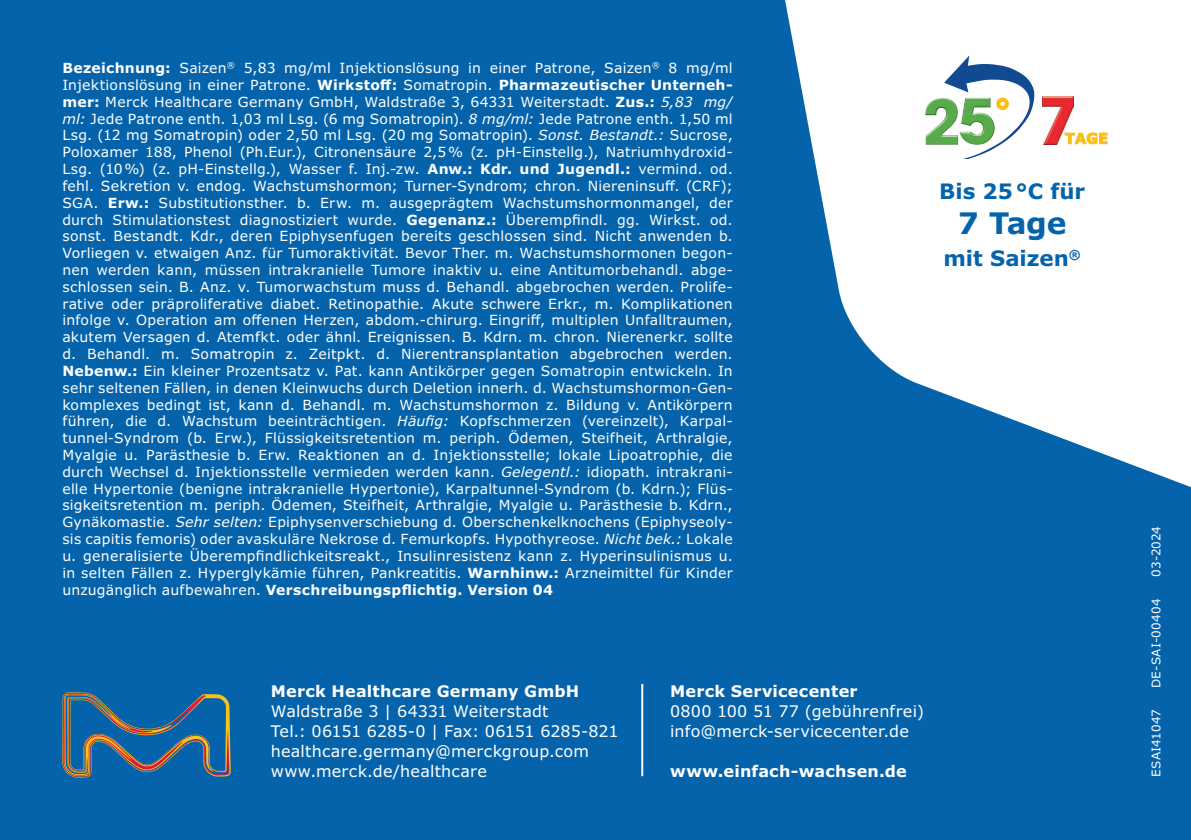
<style>
.page{position:relative;width:1191px;height:840px;background:#fff}
.page>*{position:absolute;margin:0;border:0;box-sizing:border-box;transform-origin:0 0}
.t1{font:700 29.6px "Verdana Pro";color:#0463ab}
.t2{font:700 21.4px "Verdana Pro";letter-spacing:-.005em;color:#0463ab}
.t3{font:16px/20px "Verdana Pro";letter-spacing:.01em;color:#fff}
.t4{font:700 16px "Verdana Pro";letter-spacing:.02em;color:#fff}
.t5{font:14px/16.8px "Verdana Pro";letter-spacing:.02em;color:#fff}
.t6{font:12px "Verdana Pro";letter-spacing:.02em;color:#fff}
.s1{font-weight:700}
.s2{font-style:italic}
</style>
<div class="page">
<div style="left:0;top:0;width:1191px;height:839px;background:#0463ab"></div>
<svg style="left:785px;top:0;width:406px;height:487px;fill:#fff"></svg>
<img style="left:1042px;top:97px;width:31px;height:47px">
<svg style="left:925px;top:55px;width:110px;height:103px;background:#c6d6d8"></svg>
<svg style="left:957px;top:97px;width:1px;height:39px"></svg>
<svg style="left:958px;top:97px;width:36px;height:48px;background:#9ecb97"></svg>
<svg style="left:1064px;top:132px;width:43px;height:12px"></svg>
<svg style="left:62px;top:692px;width:169px;height:85px"></svg>
<hr style="left:641px;top:683px;width:2px;height:92px;background:#fff">
<p class="t5" style="left:62px;top:60px;width:672px"><span class="s1">Bezeichnung:</span> Saizen<sup>®</sup> 5,83 mg/ml Injektionslösung in einer Patrone, Saizen<sup>®</sup> 8 mg/ml Injektionslösung in einer Patrone. <span class="s1">Wirkstoff:</span> Somatropin. <span class="s1">Pharmazeutischer Unterneh&shy;mer:</span> Merck Healthcare Germany GmbH, Waldstraße 3, 64331 Weiterstadt. <span class="s1">Zus.:</span> <span class="s2">5,83 mg/ ml:</span> Jede Patrone enth. 1,03 ml Lsg. (6 mg Somatropin). <span class="s2">8 mg/ml:</span> Jede Patrone enth. 1,50 ml Lsg. (12 mg Somatropin) oder 2,50 ml Lsg. (20 mg Somatropin). <span class="s2">Sonst. Bestandt.:</span> Sucrose, Poloxamer 188, Phenol (Ph.Eur.), Citronensäure 2,5% (z. pH-Einstellg.), Natriumhydroxid-Lsg. (10%) (z. pH-Einstellg.), Wasser f. Inj.-zw. <span class="s1">Anw.: Kdr. und Jugendl.:</span> vermind. od. fehl. Sekretion v. endog. Wachstumshormon; Turner-Syndrom; chron. Niereninsuff. (CRF); SGA. <span class="s1">Erw.:</span> Substitutionsther. b. Erw. m. ausgeprägtem Wachstumshormonmangel, der durch Stimulationstest diagnostiziert wurde. <span class="s1">Gegenanz.:</span> Überempfindl. gg. Wirkst. od. sonst. Bestandt. Kdr., deren Epiphysenfugen bereits geschlossen sind. Nicht anwenden b.<br>Vorliegen v. etwaigen Anz. für Tumoraktivität. Bevor Ther. m. Wachstumshormonen begon&shy;nen werden kann, müssen intrakranielle Tumore inaktiv u. eine Antitumorbehandl. abge&shy;schlossen sein. B. Anz. v. Tumorwachstum muss d. Behandl. abgebrochen werden. Prolife&shy;rative oder präproliferative diabet. Retinopathie. Akute schwere Erkr., m. Komplikationen infolge v. Operation am offenen Herzen, abdom.-chirurg. Eingriff, multiplen Unfalltraumen, akutem Versagen d. Atemfkt. oder ähnl. Ereignissen. B. Kdrn. m. chron. Nierenerkr. sollte d. Behandl. m. Somatropin z. Zeitpkt. d. Nierentransplantation abgebrochen werden.<br><span class="s1">Nebenw.:</span> Ein kleiner Prozentsatz v. Pat. kann Antikörper gegen Somatropin entwickeln. In sehr seltenen Fällen, in denen Kleinwuchs durch Deletion innerh. d. Wachstumshormon-Gen&shy;komplexes bedingt ist, kann d. Behandl. m. Wachstumshormon z. Bildung v. Antikörpern führen, die d. Wachstum beeinträchtigen. <span class="s2">Häufig:</span> Kopfschmerzen (vereinzelt), Karpal&shy;tunnel-Syndrom (b. Erw.), Flüssigkeitsretention m. periph. Ödemen, Steifheit, Arthralgie, Myalgie u. Parästhesie b. Erw. Reaktionen an d. Injektionsstelle; lokale Lipoatrophie, die durch Wechsel d. Injektionsstelle vermieden werden kann. <span class="s2">Gelegentl.:</span> idiopath. intrakrani&shy;elle Hypertonie (benigne intrakranielle Hypertonie), Karpaltunnel-Syndrom (b. Kdrn.); Flüs&shy;sigkeitsretention m. periph. Ödemen, Steifheit, Arthralgie, Myalgie u. Parästhesie b. Kdrn., Gynäkomastie. <span class="s2">Sehr selten:</span> Epiphysenverschiebung d. Oberschenkelknochens (Epiphyseoly&shy;sis capitis femoris) oder avaskuläre Nekrose d. Femurkopfs. Hypothyreose. <span class="s2">Nicht bek.:</span> Lokale u. generalisierte Überempfindlichkeitsreakt., Insulinresistenz kann z. Hyperinsulinismus u. in selten Fällen z. Hyperglykämie führen, Pankreatitis. <span class="s1">Warnhinw.:</span> Arzneimittel für Kinder unzugänglich aufbewahren. <span class="s1">Verschreibungspflichtig. Version 04</span></p>
<h2 class="t2" style="left:939px;top:177px;width:147px">Bis 25°C für</h2>
<h1 class="t1" style="left:957px;top:204px;width:110px">7 Tage</h1>
<h2 class="t2" style="left:943px;top:244px;width:139px">mit Saizen<sup>®</sup></h2>
<p class="t4" style="left:271px;top:680px;width:310px">Merck Healthcare Germany GmbH</p>
<p class="t3" style="left:271px;top:700px;width:349px">Waldstraße 3 | 64331 Weiterstadt<br>Tel.: 06151 6285-0 | Fax: 06151 6285-821 healthcare.germany@merckgroup.com www.merck.de/healthcare</p>
<p class="t4" style="left:670px;top:680px;width:189px">Merck Servicecenter</p>
<p class="t3" style="left:670px;top:700px;width:256px">0800 100 51 77 (gebührenfrei) info@merck-servicecenter.de</p>
<p class="t4" style="left:670px;top:760px;width:238px">www.einfach-wachsen.de</p>
<p class="t6" style="left:1148px;top:576px;width:52px;rotate:-90deg">03-2024</p>
<p class="t6" style="left:1148px;top:687px;width:92px;rotate:-90deg">DE-SAI-00404</p>
<p class="t6" style="left:1148px;top:776px;width:69px;rotate:-90deg">ESAI41047</p>
</div>
